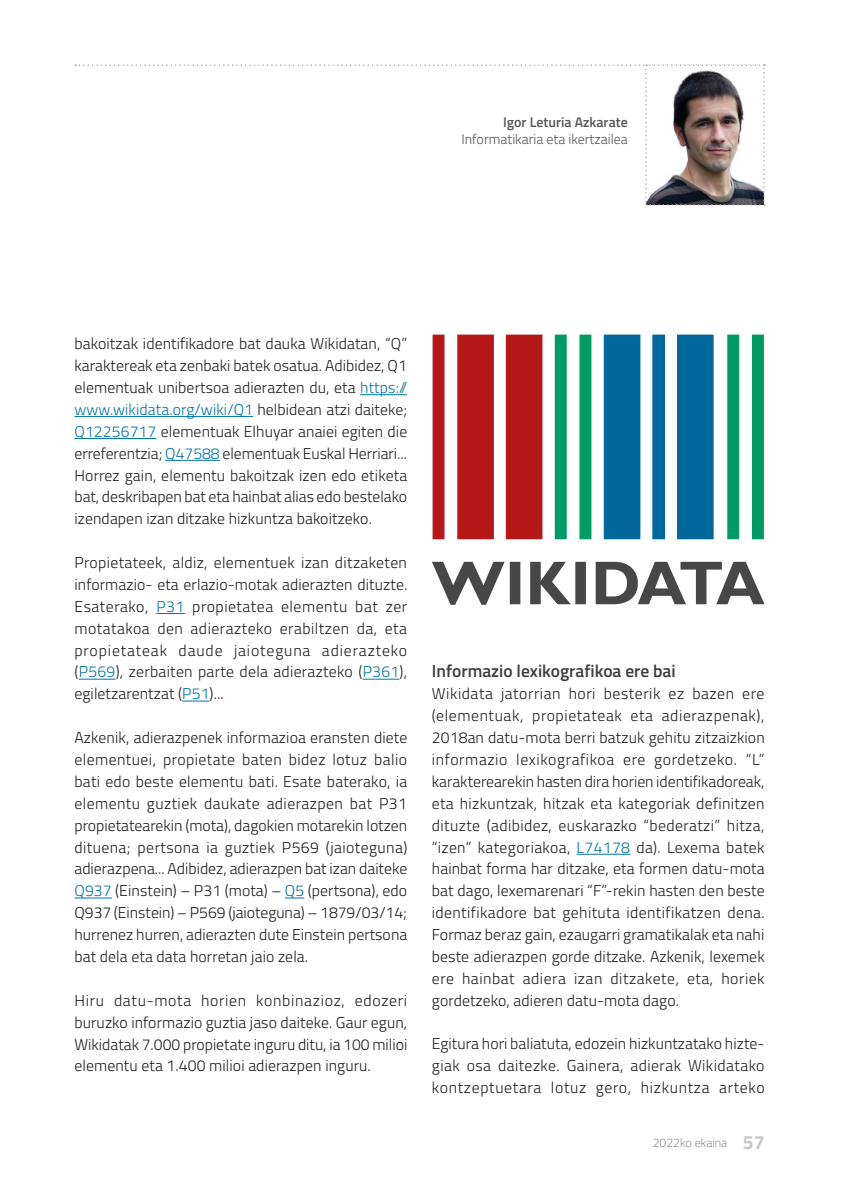
<style>
.page{position:relative;width:844px;height:1191px;background:#fff}
.page>*{position:absolute;margin:0;border:0;box-sizing:border-box;transform-origin:0 0}
.t1{font:600 17.5px "Titillium";color:#3d3d3c}
.t2{font:300 15.75px/21.9px "Titillium";letter-spacing:.005em;color:#1d1d1b;text-align:justify}
.t3{font:300 14px "Titillium";color:#575756}
.t4{font:600 14px "Titillium";color:#575756}
.t5{font:100 12.25px "Titillium";color:#575756}
.s1{color:#0074a6}
.s2{font-weight:700;font-size:19.25px;color:#c7c7c6}
</style>
<div class="page">
<svg style="left:75px;top:64px;width:689px;height:141px"></svg>
<hr style="left:360px;top:394px;width:47px;height:1px;background:#0074a6">
<hr style="left:74px;top:416px;width:179px;height:1px;background:#0074a6">
<hr style="left:74px;top:438px;width:82px;height:1px;background:#0074a6">
<hr style="left:165px;top:460px;width:55px;height:1px;background:#0074a6">
<svg style="left:156px;top:613px;width:29px;height:1px"></svg>
<hr style="left:79px;top:679px;width:37px;height:1px;background:#0074a6">
<hr style="left:362px;top:679px;width:37px;height:1px;background:#0074a6">
<svg style="left:182px;top:701px;width:27px;height:1px"></svg>
<hr style="left:74px;top:897px;width:38px;height:1px;background:#0074a6">
<svg style="left:285px;top:897px;width:19px;height:1px"></svg>
<hr style="left:576px;top:854px;width:54px;height:1px;background:#0074a6">
<svg style="left:432px;top:334px;width:110px;height:205px"></svg>
<svg style="left:554px;top:334px;width:209px;height:205px"></svg>
<svg style="left:603px;top:334px;width:110px;height:205px"></svg>
<svg style="left:432px;top:562px;width:332px;height:43px"></svg>
<p class="t4" style="left:503px;top:112px;width:126px">Igor Leturia Azkarate</p>
<p class="t3" style="left:461px;top:129px;width:168px">Informatikaria eta ikertzailea</p>
<p class="t2" style="left:74px;top:332px;width:334px">bakoitzak identifikadore bat dauka Wikidatan, “Q” karaktereak eta zenbaki batek osatua. Adibidez, Q1 elementuak unibertsoa adierazten du, eta <span class="s1">https:// www.wikidata.org/wiki/Q1</span> helbidean atzi daiteke; <span class="s1">Q12256717</span> elementuak Elhuyar anaiei egiten die erreferentzia; <span class="s1">Q47588</span> elementuak Euskal Herriari...<br>Horrez gain, elementu bakoitzak izen edo etiketa bat, deskribapen bat eta hainbat alias edo bestelako izendapen izan ditzake hizkuntza bakoitzeko.</p>
<p class="t2" style="left:74px;top:551px;width:334px">Propietateek, aldiz, elementuek izan ditzaketen informazio- eta erlazio-motak adierazten dituzte.<br>Esaterako, <span class="s1">P31</span> propietatea elementu bat zer motatakoa den adierazteko erabiltzen da, eta propietateak daude jaioteguna adierazteko (<span class="s1">P569</span>), zerbaiten parte dela adierazteko (<span class="s1">P361</span>), egiletzarentzat (<span class="s1">P51</span>)...</p>
<p class="t2" style="left:74px;top:726px;width:334px">Azkenik, adierazpenek informazioa eransten diete elementuei, propietate baten bidez lotuz balio bati edo beste elementu bati. Esate baterako, ia elementu guztiek daukate adierazpen bat P31 propietatearekin (mota), dagokien motarekin lotzen dituena; pertsona ia guztiek P569 (jaioteguna) adierazpena... Adibidez, adierazpen bat izan daiteke <span class="s1">Q937</span> (Einstein) – P31 (mota) – <span class="s1">Q5</span> (pertsona), edo Q937 (Einstein) – P569 (jaioteguna) – 1879/03/14; hurrenez hurren, adierazten dute Einstein pertsona bat dela eta data horretan jaio zela.</p>
<p class="t2" style="left:74px;top:988px;width:334px">Hiru datu-mota horien konbinazioz, edozeri buruzko informazio guztia jaso daiteke. Gaur egun, Wikidatak 7.000 propietate inguru ditu, ia 100 milioi elementu eta 1.400 milioi adierazpen inguru.</p>
<p class="t1" style="left:432px;top:658px;width:245px">Informazio lexikografikoa ere bai</p>
<p class="t2" style="left:432px;top:682px;width:334px">Wikidata jatorrian hori besterik ez bazen ere (elementuak, propietateak eta adierazpenak), 2018an datu-mota berri batzuk gehitu zitzaizkion informazio lexikografikoa ere gordetzeko. “L” karakterearekin hasten dira horien identifikadoreak, eta hizkuntzak, hitzak eta kategoriak definitzen dituzte (adibidez, euskarazko “bederatzi” hitza, “izen” kategoriakoa, <span class="s1">L74178</span> da). Lexema batek hainbat forma har ditzake, eta formen datu-mota bat dago, lexemarenari “F”-rekin hasten den beste identifikadore bat gehituta identifikatzen dena.<br>Formaz beraz gain, ezaugarri gramatikalak eta nahi beste adierazpen gorde ditzake. Azkenik, lexemek ere hainbat adiera izan ditzakete, eta, horiek gordetzeko, adieren datu-mota dago.</p>
<p class="t2" style="left:432px;top:1032px;width:334px">Egitura hori baliatuta, edozein hizkuntzatako hizte&shy;giak osa daitezke. Gainera, adierak Wikidatako kontzeptuetara lotuz gero, hizkuntza arteko</p>
<p class="t5" style="left:652px;top:1133px;width:113px">2022ko ekaina <span class="s2">57</span></p>
</div>
